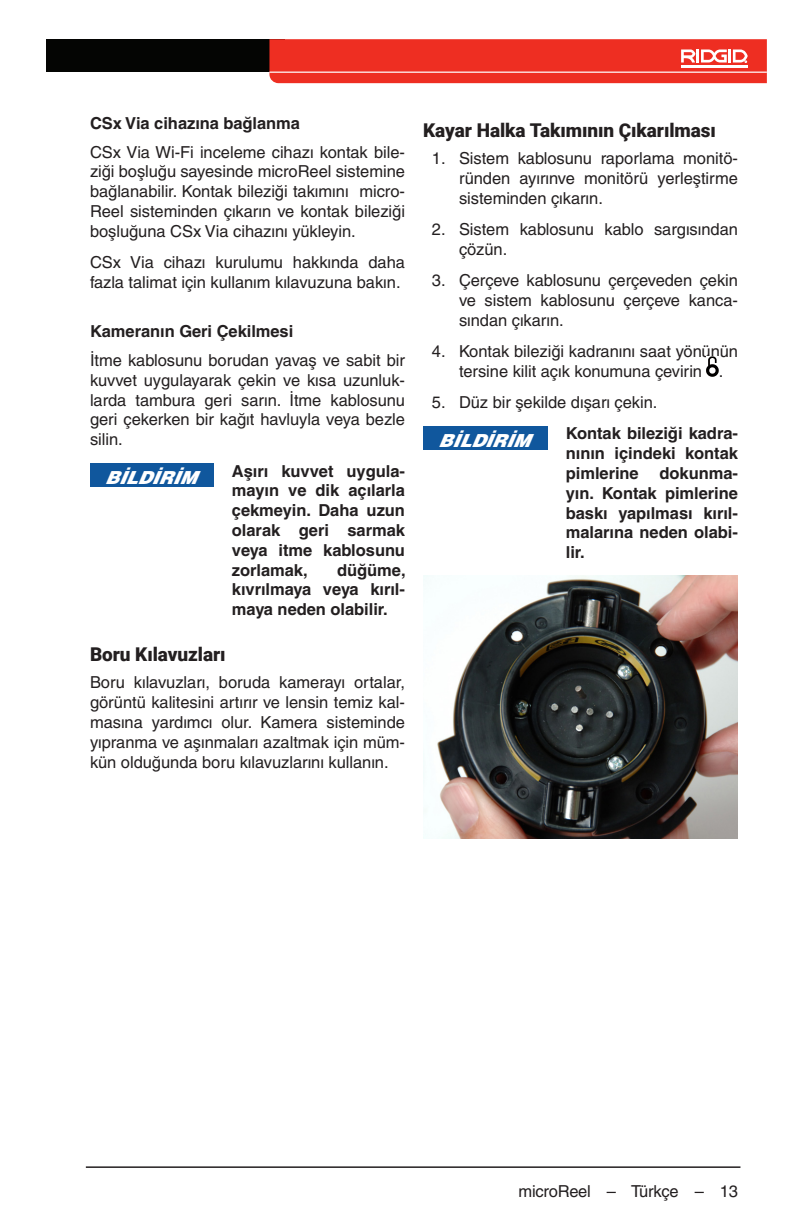
<style>
.page{position:relative;width:792px;height:1224px;background:#fff}
.page>*{position:absolute;margin:0;border:0;box-sizing:border-box;transform-origin:0 0}
.Head_2____h2_-_half{font:900 19px "Roboto";letter-spacing:-.005em;color:#231f20}
.Notice_White{font:italic 900 18px "Helvetica LT Pro";letter-spacing:-.005em;color:#fff}
.Basic_Normal___bn{font:16.4px/19.8px "Helvetica LT Pro";letter-spacing:-.005em;color:#231f20;text-align:justify}
.Basic_Bold___bb_-_ha{font:700 16.4px/19.8px "Helvetica LT Pro";letter-spacing:-.005em;color:#231f20;text-align:justify}
.Head_3___h3_-_half{font:700 16.4px "Helvetica LT Pro";letter-spacing:-.005em;color:#231f20}
</style>
<div class="page">
<hr style="left:86px;top:1166px;width:654px;height:2px;background:#231f20">
<div style="left:46px;top:39px;width:239px;height:33px;background:#040503"></div>
<svg style="left:269px;top:39px;width:498px;height:44px;background:#ee3b30"></svg>
<div style="left:90px;top:463px;width:124px;height:24px;background:#10579d"></div>
<img style="left:707px;top:357px;width:12px;height:20px">
<div style="left:423px;top:426px;width:125px;height:23px;background:#10579d"></div>
<img style="left:423px;top:575px;width:315px;height:264px">
<p class="Head_3___h3_-_half" style="left:90px;top:113px;width:212px">CSx Via cihazına bağlanma</p>
<p class="Basic_Normal___bn" style="left:90px;top:142px;width:317px">CSx Via Wi-Fi inceleme cihazı kontak bile&shy;ziği boşluğu sayesinde microReel sistemine bağlanabilir. Kontak bileziği takımını micro-Reel sisteminden çıkarın ve kontak bileziği boşluğuna CSx Via cihazını yükleyin.</p>
<p class="Basic_Normal___bn" style="left:90px;top:252px;width:316px">CSx Via cihazı kurulumu hakkında daha fazla talimat için kullanım kılavuzuna bakın.</p>
<p class="Head_3___h3_-_half" style="left:90px;top:322px;width:205px">Kameranın Geri Çekilmesi</p>
<p class="Basic_Normal___bn" style="left:90px;top:350px;width:317px">İtme kablosunu borudan yavaş ve sabit bir kuvvet uygulayarak çekin ve kısa uzunluk&shy;larda tambura geri sarın. İtme kablosunu geri çekerken bir kağıt havluyla veya bezle silin.</p>
<p class="Notice_White" style="left:105px;top:466px;width:93px">BİLDİRİM</p>
<p class="Basic_Bold___bb_-_ha" style="left:232px;top:461px;width:175px">Aşırı kuvvet uygula&shy;mayın ve dik açılarla çekmeyin. Daha uzun olarak geri sarmak veya itme kablosunu zorlamak,</p>
<p class="Basic_Bold___bb_-_ha" style="left:232px;top:560px;width:175px;text-indent:105px">düğüme, kıvrılmaya veya kırıl&shy;maya neden olabilir.</p>
<p class="Head_2____h2_-_half" style="left:90px;top:641px;width:137px">Boru Kılavuzları</p>
<p class="Basic_Normal___bn" style="left:90px;top:673px;width:317px">Boru kılavuzları, boruda kamerayı ortalar, görüntü kalitesini artırır ve lensin temiz kal&shy;masına yardımcı olur. Kamera sisteminde yıpranma ve aşınmaları azaltmak için müm&shy;kün olduğunda boru kılavuzlarını kullanın.</p>
<p class="Head_2____h2_-_half" style="left:423px;top:117px;width:295px">Kayar Halka Takımının Çıkarılması</p>
<p class="Basic_Normal___bn" style="left:459px;top:148px;width:281px;text-indent:-27px">1. Sistem kablosunu raporlama monitö&shy;ründen ayırınve monitörü yerleştirme sisteminden çıkarın.</p>
<p class="Basic_Normal___bn" style="left:459px;top:219px;width:280px;text-indent:-27px">2. Sistem kablosunu kablo sargısından çözün.</p>
<p class="Basic_Normal___bn" style="left:459px;top:270px;width:281px;text-indent:-27px">3. Çerçeve kablosunu çerçeveden çekin ve sistem kablosunu çerçeve kanca&shy;sından çıkarın.</p>
<p class="Basic_Normal___bn" style="left:459px;top:341px;width:281px;text-indent:-27px">4. Kontak bileziği kadranını saat yönünün tersine kilit açık konumuna çevirin .</p>
<p class="Basic_Normal___bn" style="left:432px;top:392px;width:227px">5. Düz bir şekilde dışarı çekin.</p>
<p class="Notice_White" style="left:438px;top:429px;width:93px">BİLDİRİM</p>
<p class="Basic_Bold___bb_-_ha" style="left:566px;top:424px;width:174px">Kontak bileziği kadra&shy;nının içindeki kontak pimlerine</p>
<p class="Basic_Bold___bb_-_ha" style="left:566px;top:463px;width:174px;text-indent:94px">dokunma&shy;yın. Kontak pimlerine baskı yapılması kırıl&shy;malarına neden olabi&shy;lir.</p>
<p class="Basic_Normal___bn" style="left:519px;top:1181px;width:221px">microReel – Türkçe – 13</p>
</div>
